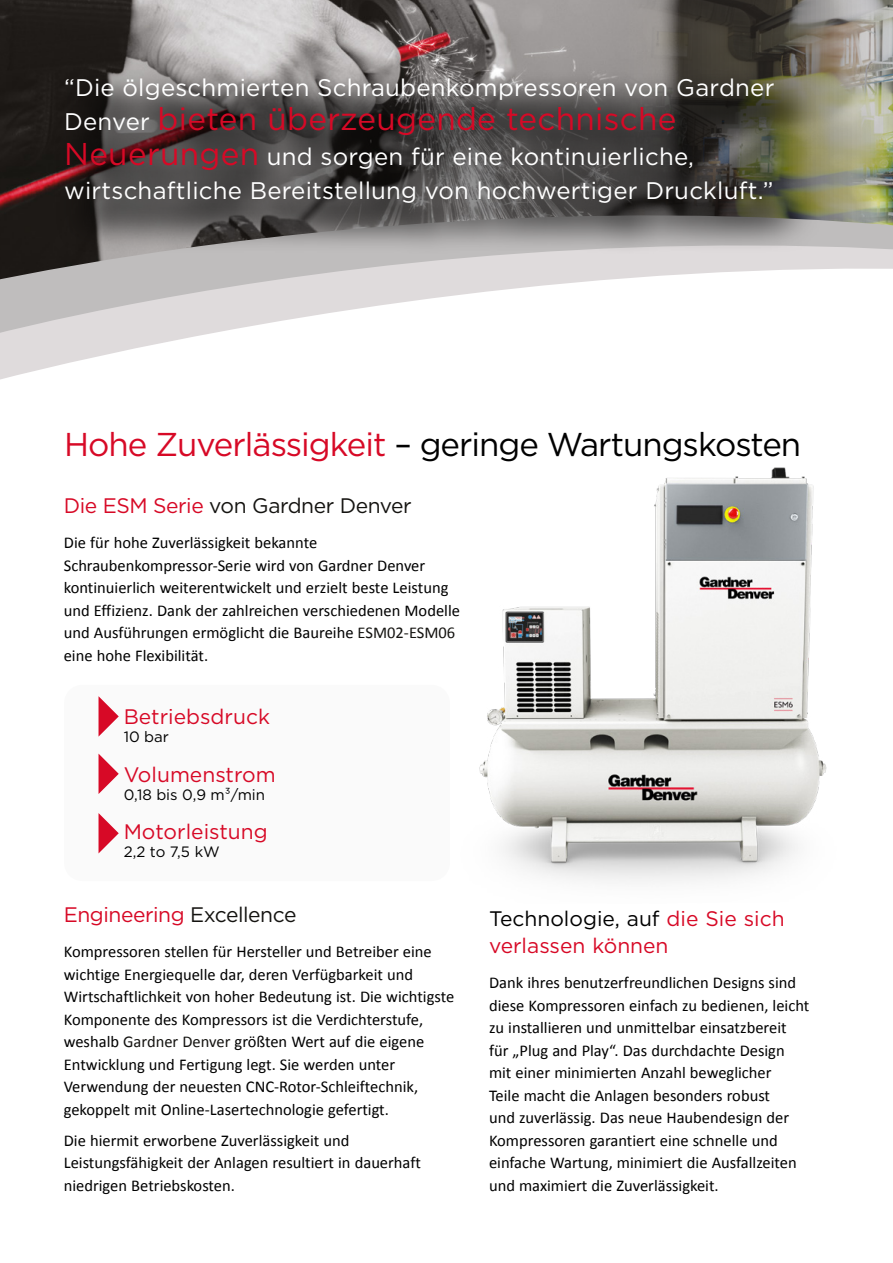
<style>
.page{position:relative;width:893px;height:1263px;background:#fff}
.page>*{position:absolute;margin:0;border:0;box-sizing:border-box;transform-origin:0 0}
.t1{font:33px "Gotham";letter-spacing:-.03em;color:#000}
.t2{font:31.5px "Gotham";letter-spacing:.01em;color:#d70926}
.t3{font:24px/34.5px "Gotham";letter-spacing:.01em;color:#fff}
.t4{font:21px/27px "Gotham";color:#d70926}
.t5{font:21px "Gotham";letter-spacing:-.02em;color:#141310}
.t6{font:21px "Gotham";letter-spacing:-.02em;color:#d70926}
.t7{font:16.5px/22.5px "Calibri";color:#000}
.t8{font:15px "Gotham";color:#000}
.s1{font-size:24px;color:#fff}
.s2{font-size:31.5px;color:#d70926}
.s3{color:#d70926}
.s4{color:#141310}
.s5{color:#000}
</style>
<div class="page">
<img style="left:0;top:0;width:893px;height:111px">
<svg style="left:0;top:111px;width:893px;height:269px"></svg>
<div style="left:64px;top:685px;width:386px;height:196px;background:#fafafa;border-radius:18px"></div>
<svg style="left:99px;top:754px;width:20px;height:40px"></svg>
<svg style="left:99px;top:696px;width:20px;height:40px"></svg>
<svg style="left:99px;top:813px;width:20px;height:40px"></svg>
<img style="left:479px;top:467px;width:348px;height:415px">
<svg style="left:55px;top:68px;width:770px;height:187px;background:#585552"></svg>
<h3 class="t3" style="left:64px;top:69px;width:712px">“Die ölgeschmierten Schraubenkompressoren von Gardner</h3>
<h2 class="t2" style="left:64px;top:99px;width:614px"><span class="s1">Denver</span> bieten überzeugende technische</h2>
<h3 class="t3" style="left:64px;top:138px;width:711px"><span class="s2">Neuerungen</span> und sorgen für eine kontinuierliche, wirtschaftliche Bereitstellung von hochwertiger Druckluft.”</h3>
<h1 class="t1" style="left:64px;top:423px;width:738px"><span class="s3">Hohe Zuverlässigkeit</span> – geringe Wartungskosten</h1>
<p class="t5" style="left:64px;top:492px;width:349px"><span class="s3">Die ESM Serie</span> von Gardner Denver</p>
<p class="t7" style="left:64px;top:531px;width:398px">Die für hohe Zuverlässigkeit bekannte Schraubenkompressor-Serie wird von Gardner Denver kontinuierlich weiterentwickelt und erzielt beste Leistung und Effizienz. Dank der zahlreichen verschiedenen Modelle und Ausführungen ermöglicht die Baureihe <span class="s4">ESM02-ESM06 </span>eine hohe Flexibilität.</p>
<p class="t4" style="left:124px;top:702px;width:148px">Betriebsdruck</p>
<p class="t8" style="left:124px;top:727px;width:47px">10 bar</p>
<p class="t4" style="left:124px;top:760px;width:153px">Volumenstrom</p>
<p class="t8" style="left:124px;top:785px;width:143px">0,18 bis 0,9 m³/min</p>
<p class="t4" style="left:124px;top:818px;width:146px">Motorleistung</p>
<p class="t8" style="left:124px;top:842px;width:98px">2,2 to 7,5 kW</p>
<p class="t6" style="left:64px;top:901px;width:234px">Engineering <span class="s4">Excellence</span></p>
<p class="t7" style="left:64px;top:940px;width:392px">Kompressoren stellen für Hersteller und Betreiber eine wichtige Energiequelle dar, deren Verfügbarkeit und Wirtschaftlichkeit von hoher Bedeutung ist. Die wichtigste Komponente des Kompressors ist die Verdichterstufe, weshalb <span class="s4">Gardner Denver</span> größten Wert auf die eigene Entwicklung und Fertigung legt. Sie werden unter Verwendung der neuesten CNC-Rotor-Schleiftechnik, gekoppelt mit Online-Lasertechnologie gefertigt.</p>
<p class="t7" style="left:64px;top:1129px;width:359px">Die hiermit erworbene Zuverlässigkeit und<br>Leistungsfähigkeit der Anlagen resultiert in dauerhaft niedrigen Betriebskosten.</p>
<p class="t4" style="left:489px;top:905px;width:297px"><span class="s5">Technologie, auf</span> die Sie sich verlassen können</p>
<p class="t7" style="left:489px;top:971px;width:322px">Dank ihres benutzerfreundlichen Designs sind diese Kompressoren einfach zu bedienen, leicht zu installieren und unmittelbar einsatzbereit für „Plug and Play“. Das durchdachte Design mit einer minimierten Anzahl beweglicher<br>Teile macht die Anlagen besonders robust<br>und zuverlässig. Das neue Haubendesign der Kompressoren garantiert eine schnelle und einfache Wartung, minimiert die Ausfallzeiten und maximiert die Zuverlässigkeit.</p>
</div>
